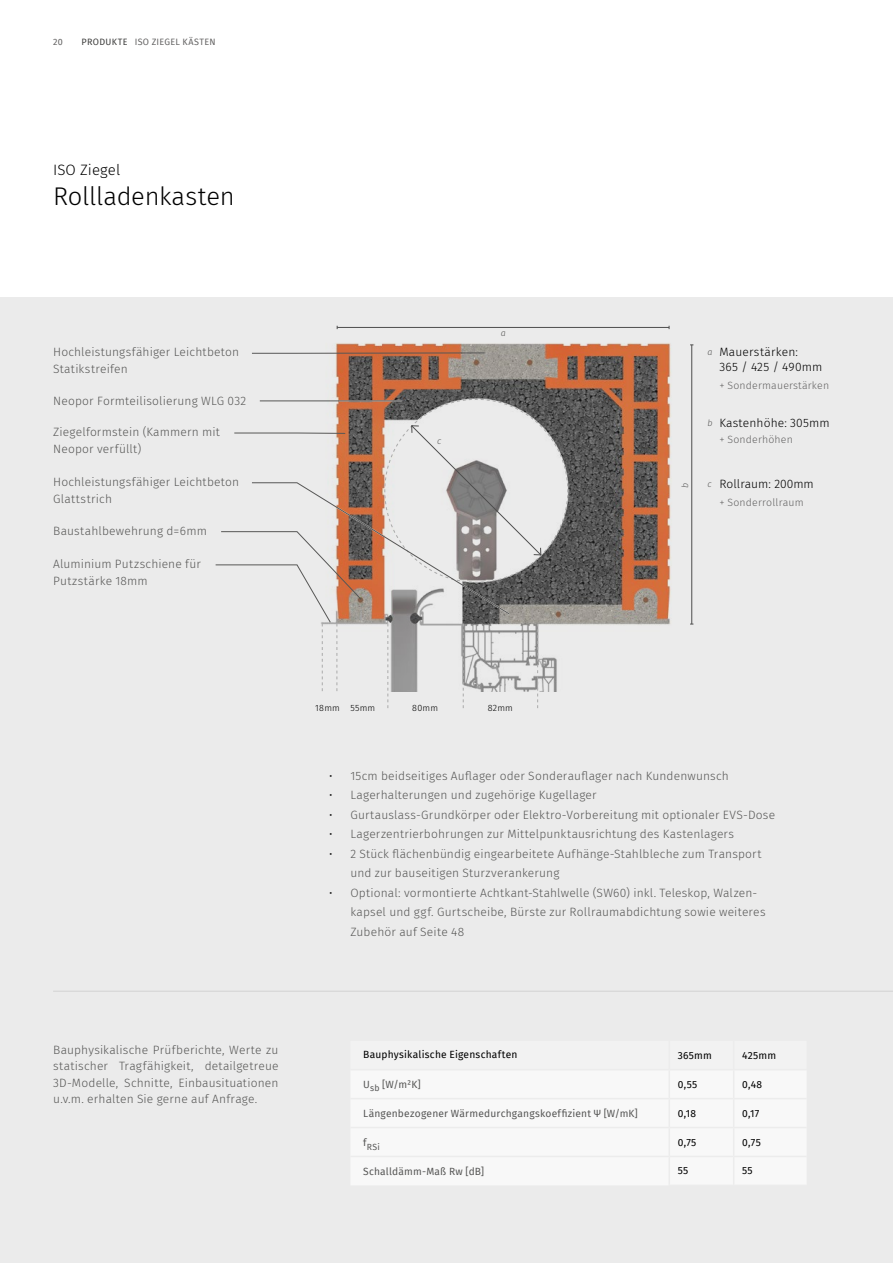
<style>
.page{position:relative;width:893px;height:1263px;background:#fff}
.page>*{position:absolute;margin:0;border:0;box-sizing:border-box;transform-origin:0 0}
.t1{font:300 25.5px "Fira Sans";letter-spacing:-.01em;color:#000}
.t2{font:300 15px "Fira Sans";letter-spacing:.005em;color:#000}
.t3{font:300 12px/16.5px "Fira Sans";letter-spacing:.015em;color:#575756}
.t4{font:300 12px/14.4px "Fira Sans";letter-spacing:.015em;color:#000}
.t5{font:300 10.5px "Fira Sans";letter-spacing:.015em;color:#646363}
.t6{font:10.2px "Fira Sans";letter-spacing:.02em;color:#575756}
.t7{font:10.2px "Fira Sans";letter-spacing:.02em;color:#000}
.t8{font:9px "Fira Sans";letter-spacing:.03em;color:#646363}
.t9{font:300 9px "Fira Sans";letter-spacing:.025em;color:#000}
.t10{font:italic 300 9px "Fira Sans";color:#575756}
.t11{font:8.7px "Fira Sans";color:#575756}
.s1{color:#3c3c3b}
.s2{color:#000}
</style>
<div class="page">
<div style="left:0;top:297px;width:893px;height:966px;background:#ebebeb"></div>
<div style="left:351px;top:1071px;width:455px;height:113px;background:#f8f8f8"></div>
<hr style="left:53px;top:991px;width:840px;height:1px;background:#d2d2d2">
<img style="left:335px;top:325px;width:359px;height:300px">
<svg style="left:252px;top:352px;width:233px;height:2px"></svg>
<hr style="left:337px;top:327px;width:332px;height:1px;background:#4d4d4d">
<hr style="left:691px;top:345px;width:1px;height:279px;background:#4d4d4d">
<svg style="left:215px;top:399px;width:353px;height:309px"></svg>
<p class="t8" style="left:53px;top:35px;width:11px">20</p>
<p class="t8" style="left:82px;top:35px;width:136px"><span class="s1">PRODUKTE</span> ISO ZIEGEL KÄSTEN</p>
<p class="t2" style="left:53px;top:159px;width:69px">ISO Ziegel</p>
<h1 class="t1" style="left:53px;top:178px;width:183px">Rollladenkasten</h1>
<p class="t3" style="left:53px;top:344px;width:188px">Hochleistungsfähiger Leichtbeton<br>Statikstreifen</p>
<p class="t3" style="left:53px;top:392px;width:195px">Neopor Formteilisolierung WLG 032</p>
<p class="t3" style="left:53px;top:424px;width:168px">Ziegelformstein (Kammern mit<br>Neopor verfüllt)</p>
<p class="t3" style="left:53px;top:474px;width:188px">Hochleistungsfähiger Leichtbeton<br>Glattstrich</p>
<p class="t3" style="left:53px;top:523px;width:155px">Baustahlbewehrung d=6mm</p>
<p class="t3" style="left:53px;top:556px;width:149px">Aluminium Putzschiene für<br>Putzstärke 18mm</p>
<p class="t10" style="left:437px;top:435px;width:6px">c</p>
<p class="t10" style="left:501px;top:327px;width:7px">a</p>
<p class="t4" style="left:719px;top:345px;width:104px">Mauerstärken:<br>365 / 425 / 490mm</p>
<p class="t5" style="left:719px;top:378px;width:111px">+ Sondermauerstärken</p>
<p class="t4" style="left:719px;top:416px;width:112px">Kastenhöhe: 305mm</p>
<p class="t5" style="left:719px;top:432px;width:75px">+ Sonderhöhen</p>
<p class="t4" style="left:719px;top:477px;width:96px">Rollraum: 200mm</p>
<p class="t5" style="left:719px;top:495px;width:86px">+ Sonderrollraum</p>
<p class="t10" style="left:707px;top:346px;width:7px">a</p>
<p class="t10" style="left:707px;top:416px;width:7px">b</p>
<p class="t10" style="left:679px;top:488px;width:7px;rotate:-90deg">b</p>
<p class="t10" style="left:707px;top:477px;width:6px">c</p>
<p class="t9" style="left:315px;top:701px;width:61px">18mm 55mm</p>
<p class="t9" style="left:412px;top:701px;width:27px">80mm</p>
<p class="t9" style="left:488px;top:701px;width:27px">82mm</p>
<p class="t3" style="left:329px;top:767px;width:401px"><span class="s2">•</span> 15cm beidseitiges Auflager oder Sonderauflager nach Kundenwunsch</p>
<p class="t3" style="left:329px;top:787px;width:269px"><span class="s2">•</span> Lagerhalterungen und zugehörige Kugellager</p>
<p class="t3" style="left:329px;top:806px;width:448px"><span class="s2">•</span> Gurtauslass-Grundkörper oder Elektro-Vorbereitung mit optionaler EVS-Dose</p>
<p class="t3" style="left:329px;top:826px;width:406px"><span class="s2">•</span> Lagerzentrierbohrungen zur Mittelpunktausrichtung des Kastenlagers</p>
<p class="t3" style="left:350px;top:844px;width:413px;line-height:19.5px;text-indent:-21px"><span class="s2">•</span> 2 Stück flächenbündig eingearbeitete Aufhänge-Stahlbleche zum Transport und zur bauseitigen Sturzverankerung</p>
<p class="t3" style="left:350px;top:883px;width:417px;line-height:19.5px;text-indent:-21px"><span class="s2">•</span> Optional: vormontierte Achtkant-Stahlwelle (SW60) inkl. Teleskop, Walzen&shy;kapsel und ggf. Gurtscheibe, Bürste zur Rollraumabdichtung sowie weiteres<br>Zubehör auf Seite 48</p>
<p class="t3" style="left:53px;top:1041px;width:227px;text-align:justify">Bauphysikalische Prüfberichte, Werte zu statischer Tragfähigkeit, detailgetreue 3D-Modelle, Schnitte, Einbausituationen u.v.m. erhalten Sie gerne auf Anfrage.</p>
<p class="t7" style="left:363px;top:1047px;width:156px">Bauphysikalische Eigenschaften</p>
<p class="t7" style="left:678px;top:1047px;width:35px">365mm</p>
<p class="t7" style="left:742px;top:1047px;width:35px">425mm</p>
<p class="t6" style="left:363px;top:1076px;width:59px">U<sub>sb</sub> [W/m²K]</p>
<p class="t7" style="left:678px;top:1076px;width:21px">0,55</p>
<p class="t7" style="left:742px;top:1076px;width:22px">0,48</p>
<p class="t6" style="left:363px;top:1105px;width:276px">Längenbezogener Wärmedurchgangskoeffizient Ѱ [W/mK]</p>
<p class="t7" style="left:678px;top:1105px;width:20px">0,18</p>
<p class="t7" style="left:742px;top:1105px;width:19px">0,17</p>
<p class="t11" style="left:363px;top:1140px;width:18px"><sup>f</sup>RSi</p>
<p class="t7" style="left:678px;top:1134px;width:20px">0,75</p>
<p class="t7" style="left:742px;top:1134px;width:20px">0,75</p>
<p class="t6" style="left:363px;top:1163px;width:123px">Schalldämm-Maß Rw [dB]</p>
<p class="t7" style="left:678px;top:1163px;width:12px">55</p>
<p class="t7" style="left:742px;top:1163px;width:12px">55</p>
</div>
